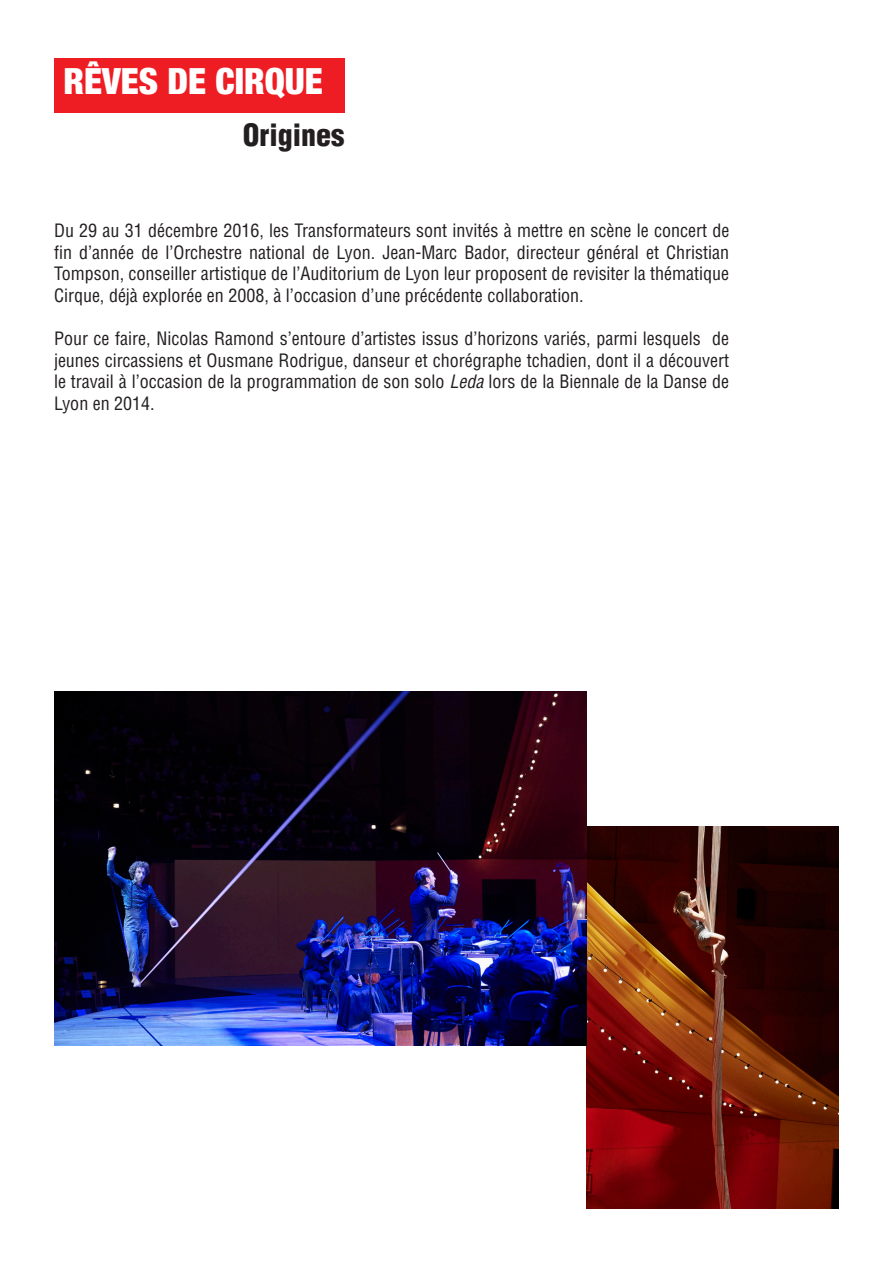
<style>
.page{position:relative;width:893px;height:1263px;background:#fff}
.page>*{position:absolute;margin:0;border:0;box-sizing:border-box;transform-origin:0 0}
.t1{font:900 condensed 36px "Helvetica Neue LT Com";color:#fff}
.t2{font:900 condensed 30px "Helvetica LT Std";color:#231f20}
.t3{font:condensed 18px/21.6px "Helvetica LT Std";color:#231f20;text-align:justify}
.s1{font-style:italic}
</style>
<div class="page">
<div style="left:54px;top:59px;width:290px;height:54px;background:#ee1d23"></div>
<img style="left:586px;top:827px;width:253px;height:382px">
<img style="left:54px;top:691px;width:532px;height:354px">
<p class="t1" style="left:63px;top:60px;width:261px">RÊVES DE CIRQUE</p>
<p class="t2" style="left:243px;top:116px;width:103px">Origines</p>
<p class="t3" style="left:54px;top:220px;width:677px">Du 29 au 31 décembre 2016, les Transformateurs sont invités à mettre en scène le concert de fin d’année de l’Orchestre national de Lyon. Jean-Marc Bador, directeur général et Christian Tompson, conseiller artistique de l’Auditorium de Lyon leur proposent de revisiter la thématique Cirque, déjà explorée en 2008, à l’occasion d’une précédente collaboration.</p>
<p class="t3" style="left:54px;top:328px;width:677px">Pour ce faire, Nicolas Ramond s’entoure d’artistes issus d’horizons variés, parmi lesquels de jeunes circassiens et Ousmane Rodrigue, danseur et chorégraphe tchadien, dont il a découvert le travail à l’occasion de la programmation de son solo <span class="s1">Leda</span> lors de la Biennale de la Danse de Lyon en 2014.</p>
</div>
